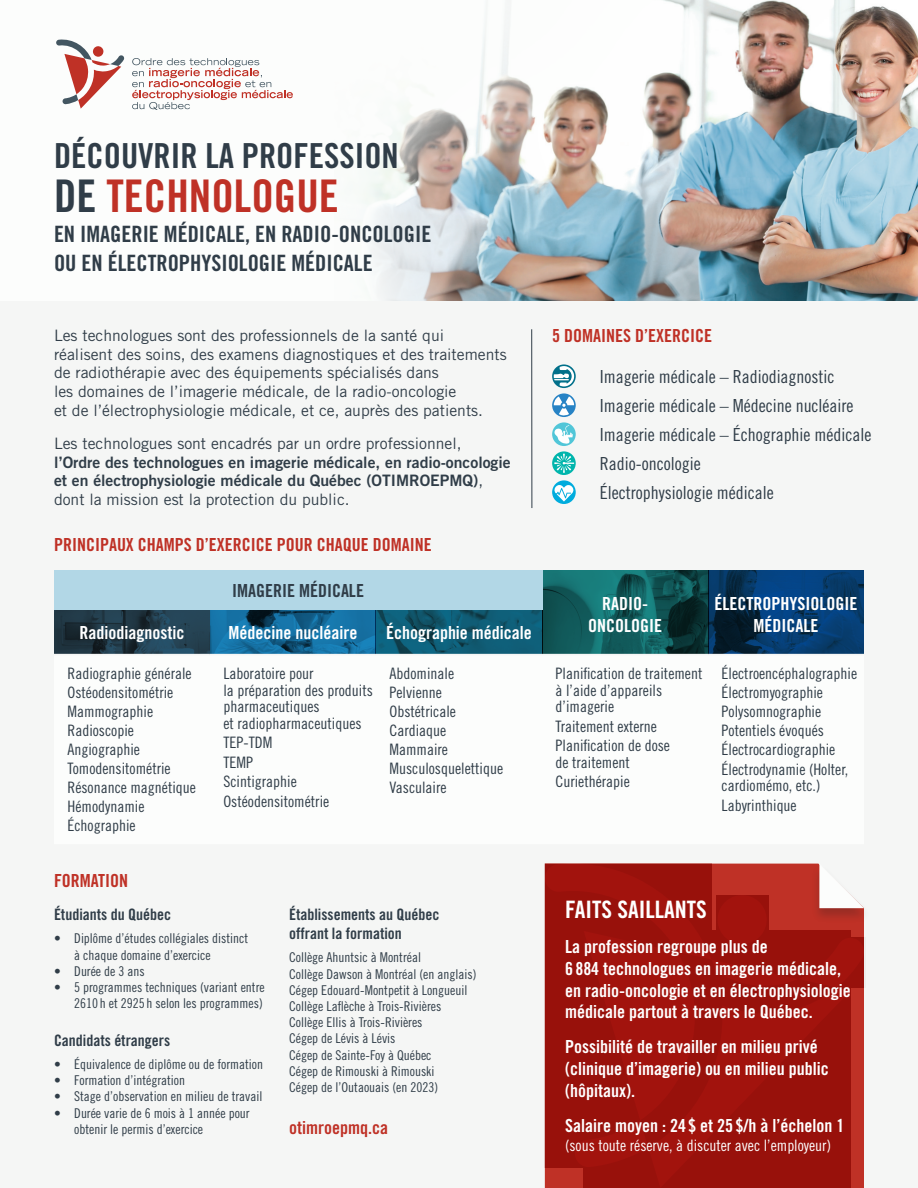
<style>
.page{position:relative;width:918px;height:1188px;background:#f5f6f5}
.page>*{position:absolute;margin:0;border:0;box-sizing:border-box;transform-origin:0 0}
.t1{font:45px "Trade Gothic LT Std Bd Cn 20";color:#bf3126}
.t2{font:34.5px "Trade Gothic LT Std Bd Cn 20";color:#303d48}
.Titre_1{font:24px "Trade Gothic LT Std Bd Cn 20";color:#fff}
.t3{font:22.5px/28.5px "Trade Gothic LT Std Bd Cn 20";color:#303d48}
.Paragraph_condensé{font:18px/21.6px "Trade Gothic LT Std Bd Cn 20";color:#fff}
.Paragraph_condensé-2{font:18px "Trade Gothic LT Std Cn 18";color:#303d48}
.Titres_tableau{font:18px/21.6px "Trade Gothic LT Std Bd Cn 20";color:#fff;text-align:center}
.Titre_2{font:18px "Trade Gothic LT Std Bd Cn 20";color:#bf3126}
.Titres_tableau-2{font:18px "Trade Gothic LT Std Bd Cn 20";color:#303d48}
.Paragraph_condensé-3{font:18px "Trade Gothic LT Std Bd Cn 20";color:#bf3126}
.Paragraph_condensé_t{font:15.75px/16.5px "Trade Gothic LT Std Cn 18";color:#303d48}
.Paragraph{font:15.75px/18.9px "Trade Gothic LT Std";color:#303d48}
.Paragraph-2{font:15.75px/18.9px "Trade Gothic LT Std Bd 2";color:#303d48}
.Titre_Infos{font:15.75px/18.9px "Trade Gothic LT Std Bd Cn 20";color:#303d48}
.Paragraph_condensé_t-2{font:15.75px "Trade Gothic LT Std Cn 18";color:#fff}
.Infos{font:13.5px/16.2px "Trade Gothic LT Std Cn 18";color:#303d48}
.s1{color:#303d48}
.s2{font-family:"Trade Gothic LT Std"}
</style>
<div class="page">
<div style="left:0;top:0;width:918px;height:300px;background:#fcfdfc"></div>
<img style="left:371px;top:0;width:547px;height:300px">
<div style="left:545px;top:864px;width:319px;height:324px;background:#bf3126"></div>
<div style="left:811px;top:864px;width:60px;height:59px;background:#231f20;opacity:.25"></div>
<svg style="left:819px;top:864px;width:45px;height:44px"></svg>
<svg style="left:56px;top:39px;width:69px;height:70px"></svg>
<svg style="left:132px;top:58px;width:161px;height:52px"></svg>
<hr style="left:531px;top:329px;width:1px;height:179px;background:#303d48">
<svg style="left:552px;top:364px;width:24px;height:24px"></svg>
<svg style="left:554px;top:366px;width:20px;height:21px"></svg>
<svg style="left:552px;top:393px;width:24px;height:24px"></svg>
<svg style="left:554px;top:396px;width:20px;height:20px"></svg>
<svg style="left:552px;top:422px;width:24px;height:24px"></svg>
<svg style="left:554px;top:425px;width:19px;height:19px"></svg>
<svg style="left:552px;top:451px;width:24px;height:24px"></svg>
<svg style="left:554px;top:454px;width:20px;height:19px"></svg>
<svg style="left:552px;top:480px;width:24px;height:24px"></svg>
<svg style="left:552px;top:482px;width:24px;height:20px"></svg>
<img style="left:542px;top:570px;width:166px;height:84px">
<img style="left:376px;top:609px;width:166px;height:45px">
<svg style="left:210px;top:609px;width:166px;height:45px;background:#186c9a"></svg>
<svg style="left:54px;top:609px;width:156px;height:45px;background:#243e4d"></svg>
<svg style="left:708px;top:570px;width:156px;height:84px;background:#053764"></svg>
<div style="left:54px;top:570px;width:488px;height:39px;background:#b2d7e6"></div>
<svg style="left:716px;top:895px;width:52px;height:36px;background:#9f120c"></svg>
<svg style="left:851px;top:938px;width:13px;height:50px"></svg>
<svg style="left:584px;top:931px;width:267px;height:257px;background:#9a110b"></svg>
<svg style="left:544px;top:864px;width:168px;height:303px;background:#a11e18"></svg>
<p class="t2" style="left:54px;top:135px;width:346px">DÉCOUVRIR LA PROFESSION</p>
<p class="t1" style="left:54px;top:168px;width:286px"><span class="s1">DE</span> TECHNOLOGUE</p>
<p class="t3" style="left:54px;top:220px;width:379px">EN IMAGERIE MÉDICALE, EN RADIO-ONCOLOGIE<br>OU EN ÉLECTROPHYSIOLOGIE MÉDICALE</p>
<p class="Paragraph" style="left:54px;top:325px;width:454px">Les technologues sont des professionnels de la santé qui réalisent des soins, des examens diagnostiques et des traitements de radiothérapie avec des équipements spécialisés dans<br>les domaines de l’imagerie médicale, de la radio-oncologie<br>et de l’électrophysiologie médicale, et ce, auprès des patients.</p>
<p class="Paragraph-2" style="left:54px;top:433px;width:458px"><span class="s2">Les technologues sont encadrés par un ordre professionnel, </span>l’Ordre des technologues en imagerie médicale, en radio-oncologie et en électrophysiologie médicale du Québec (OTIMROEPMQ)<span class="s2">, dont la mission est la protection du public.</span></p>
<p class="Titre_2" style="left:54px;top:533px;width:379px">PRINCIPAUX CHAMPS D’EXERCICE POUR CHAQUE DOMAINE</p>
<p class="Titres_tableau-2" style="left:232px;top:579px;width:133px">IMAGERIE MÉDICALE</p>
<p class="Titres_tableau" style="left:80px;top:622px;width:106px">Radiodiagnostic</p>
<p class="Titres_tableau" style="left:229px;top:622px;width:130px">Médecine nucléaire</p>
<p class="Titres_tableau" style="left:386px;top:622px;width:147px">Échographie médicale</p>
<p class="Paragraph_condensé_t" style="left:68px;top:665px;width:126px">Radiographie générale</p>
<p class="Paragraph_condensé_t" style="left:68px;top:684px;width:107px">Ostéodensitométrie</p>
<p class="Paragraph_condensé_t" style="left:68px;top:703px;width:87px">Mammographie</p>
<p class="Paragraph_condensé_t" style="left:68px;top:722px;width:68px">Radioscopie</p>
<p class="Paragraph_condensé_t" style="left:68px;top:741px;width:74px">Angiographie</p>
<p class="Paragraph_condensé_t" style="left:68px;top:760px;width:105px">Tomodensitométrie</p>
<p class="Paragraph_condensé_t" style="left:68px;top:779px;width:130px">Résonance magnétique</p>
<p class="Paragraph_condensé_t" style="left:68px;top:798px;width:78px">Hémodynamie</p>
<p class="Paragraph_condensé_t" style="left:68px;top:817px;width:70px">Échographie</p>
<p class="Paragraph_condensé_t" style="left:223px;top:665px;width:151px">Laboratoire pour<br>la préparation des produits pharmaceutiques</p>
<p class="Paragraph_condensé_t" style="left:223px;top:715px;width:140px">et radiopharmaceutiques</p>
<p class="Paragraph_condensé_t" style="left:223px;top:734px;width:50px">TEP-TDM</p>
<p class="Paragraph_condensé_t" style="left:223px;top:754px;width:31px">TEMP</p>
<p class="Paragraph_condensé_t" style="left:223px;top:773px;width:75px">Scintigraphie</p>
<p class="Paragraph_condensé_t" style="left:223px;top:793px;width:107px">Ostéodensitométrie</p>
<p class="Paragraph_condensé_t" style="left:389px;top:665px;width:66px">Abdominale</p>
<p class="Paragraph_condensé_t" style="left:389px;top:684px;width:54px">Pelvienne</p>
<p class="Paragraph_condensé_t" style="left:389px;top:703px;width:68px">Obstétricale</p>
<p class="Paragraph_condensé_t" style="left:389px;top:722px;width:58px">Cardiaque</p>
<p class="Paragraph_condensé_t" style="left:389px;top:741px;width:60px">Mammaire</p>
<p class="Paragraph_condensé_t" style="left:389px;top:760px;width:115px">Musculosquelettique</p>
<p class="Paragraph_condensé_t" style="left:389px;top:779px;width:59px">Vasculaire</p>
<p class="Titre_2" style="left:54px;top:869px;width:76px">FORMATION</p>
<p class="Titre_Infos" style="left:54px;top:905px;width:119px">Étudiants du Québec</p>
<p class="Infos" style="left:74px;top:930px;width:175px;text-indent:-20px">• Diplôme d’études collégiales distinct à chaque domaine d’exercice</p>
<p class="Infos" style="left:54px;top:963px;width:92px">• Durée de 3 ans</p>
<p class="Infos" style="left:54px;top:979px;width:212px;text-align:right">• 5 programmes techniques (variant entre<br>2610 h et 2925 h selon les programmes)</p>
<p class="Titre_Infos" style="left:54px;top:1031px;width:118px">Candidats étrangers</p>
<p class="Infos" style="left:54px;top:1056px;width:211px">• Équivalence de diplôme ou de formation</p>
<p class="Infos" style="left:54px;top:1072px;width:133px">• Formation d’intégration</p>
<p class="Infos" style="left:54px;top:1088px;width:210px">• Stage d’observation en milieu de travail</p>
<p class="Infos" style="left:74px;top:1105px;width:177px;text-indent:-20px">• Durée varie de 6 mois à 1 année pour obtenir le permis d’exercice</p>
<p class="Titre_Infos" style="left:289px;top:905px;width:152px">Établissements au Québec offrant la formation</p>
<p class="Infos" style="left:289px;top:949px;width:133px">Collège Ahuntsic à Montréal</p>
<p class="Infos" style="left:289px;top:965px;width:189px">Collège Dawson à Montréal (en anglais)</p>
<p class="Infos" style="left:289px;top:982px;width:180px">Cégep Edouard-Montpetit à Longueuil</p>
<p class="Infos" style="left:289px;top:998px;width:154px">Collège Laflèche à Trois-Rivières</p>
<p class="Infos" style="left:289px;top:1014px;width:135px">Collège Ellis à Trois-Rivières</p>
<p class="Infos" style="left:289px;top:1030px;width:108px">Cégep de Lévis à Lévis</p>
<p class="Infos" style="left:289px;top:1046px;width:144px">Cégep de Sainte-Foy à Québec</p>
<p class="Infos" style="left:289px;top:1063px;width:147px">Cégep de Rimouski à Rimouski</p>
<p class="Infos" style="left:289px;top:1079px;width:151px">Cégep de l’Outaouais (en 2023)</p>
<p class="Paragraph_condensé-3" style="left:289px;top:1117px;width:100px">otimroepmq.ca</p>
<p class="Titre_2" style="left:552px;top:325px;width:161px">5 DOMAINES D’EXERCICE</p>
<p class="Paragraph_condensé-2" style="left:600px;top:366px;width:236px">Imagerie médicale – Radiodiagnostic</p>
<p class="Paragraph_condensé-2" style="left:600px;top:395px;width:255px">Imagerie médicale – Médecine nucléaire</p>
<p class="Paragraph_condensé-2" style="left:600px;top:424px;width:273px">Imagerie médicale – Échographie médicale</p>
<p class="Paragraph_condensé-2" style="left:600px;top:453px;width:102px">Radio-oncologie</p>
<p class="Paragraph_condensé-2" style="left:600px;top:482px;width:175px">Électrophysiologie médicale</p>
<p class="Titres_tableau" style="left:588px;top:593px;width:75px">RADIO-<br>ONCOLOGIE</p>
<p class="Titres_tableau" style="left:715px;top:593px;width:144px">ÉLECTROPHYSIOLOGIE<br>MÉDICALE</p>
<p class="Paragraph_condensé_t" style="left:556px;top:665px;width:148px">Planification de traitement à l’aide d’appareils d’imagerie</p>
<p class="Paragraph_condensé_t" style="left:556px;top:718px;width:103px">Traitement externe</p>
<p class="Paragraph_condensé_t" style="left:556px;top:737px;width:116px">Planification de dose de traitement</p>
<p class="Paragraph_condensé_t" style="left:556px;top:773px;width:76px">Curiethérapie</p>
<p class="Paragraph_condensé_t" style="left:722px;top:665px;width:137px">Électroencéphalographie</p>
<p class="Paragraph_condensé_t" style="left:722px;top:684px;width:103px">Électromyographie</p>
<p class="Paragraph_condensé_t" style="left:722px;top:703px;width:101px">Polysomnographie</p>
<p class="Paragraph_condensé_t" style="left:722px;top:722px;width:104px">Potentiels évoqués</p>
<p class="Paragraph_condensé_t" style="left:722px;top:741px;width:115px">Électrocardiographie</p>
<p class="Paragraph_condensé_t" style="left:722px;top:761px;width:128px">Électrodynamie (Holter, cardiomémo, etc.)</p>
<p class="Paragraph_condensé_t" style="left:722px;top:797px;width:77px">Labyrinthique</p>
<p class="Titre_1" style="left:565px;top:895px;width:143px">FAITS SAILLANTS</p>
<p class="Paragraph_condensé" style="left:565px;top:936px;width:287px">La profession regroupe plus de<br>6 884 technologues en imagerie médicale, en radio-oncologie et en électrophysiologie médicale partout à travers le Québec.</p>
<p class="Paragraph_condensé" style="left:565px;top:1036px;width:265px">Possibilité de travailler en milieu privé (clinique d’imagerie) ou en milieu public (hôpitaux).</p>
<p class="Paragraph_condensé" style="left:565px;top:1114px;width:281px">Salaire moyen : 24 $ et 25 $/h à l’échelon 1</p>
<p class="Paragraph_condensé_t-2" style="left:565px;top:1136px;width:267px">(sous toute réserve, à discuter avec l’employeur)</p>
</div>
